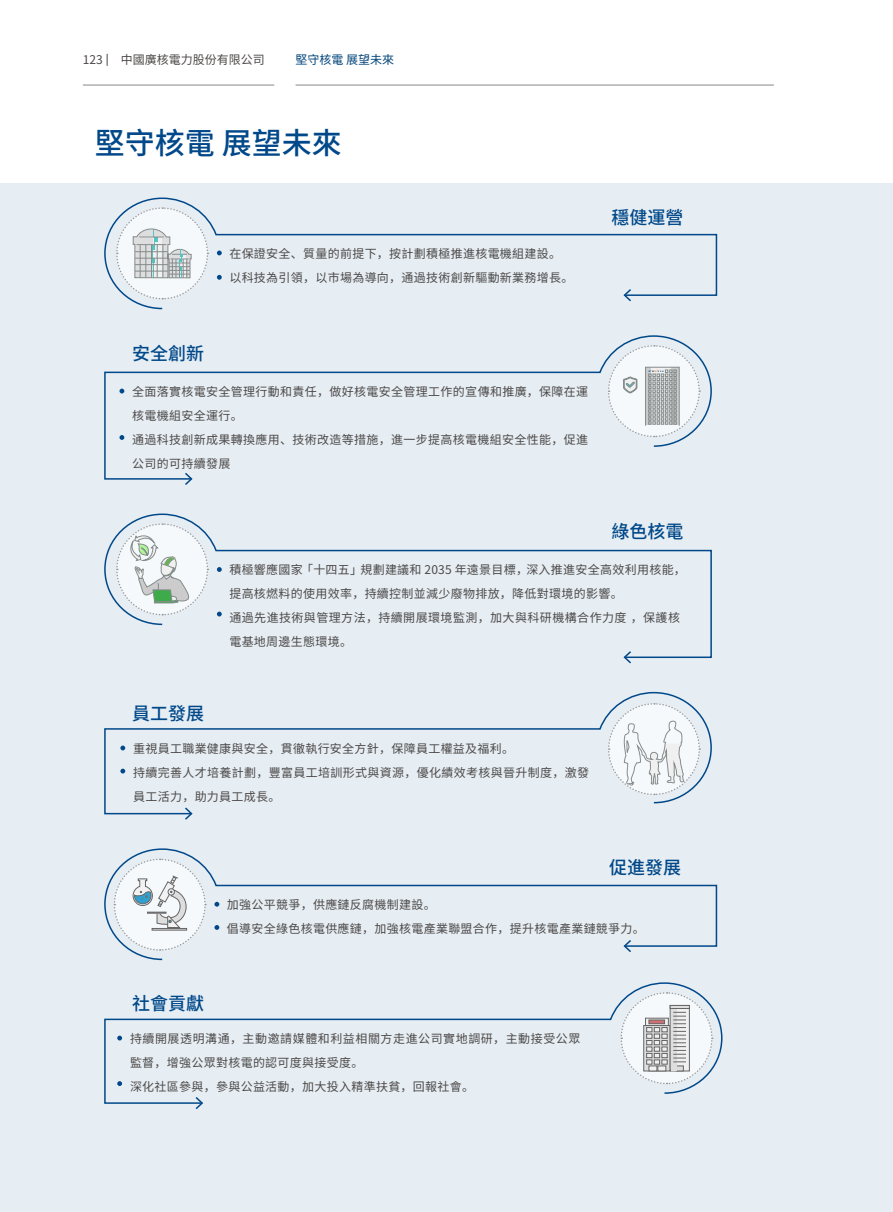
<style>
.page{position:relative;width:893px;height:1212px;background:#fff}
.page>*{position:absolute;margin:0;border:0;box-sizing:border-box;transform-origin:0 0}
.t1{font:500 30px "Source Han Sans CN";color:#004889}
.t2{font:500 18px "Source Han Sans CN";color:#004889}
.t3{font:12px/24px "Source Han Sans CN";letter-spacing:.025em;color:#4c4948}
.t4{font:12px "Source Han Sans CN";color:#4c4948}
.t5{font:12px "Source Han Sans CN";color:#03457a}
</style>
<div class="page">
<hr style="left:83px;top:85px;width:191px;height:1px;background:#898989">
<hr style="left:296px;top:85px;width:478px;height:1px;background:#898989">
<svg style="left:107px;top:54px;width:1px;height:12px"></svg>
<div style="left:0;top:183px;width:893px;height:1029px;background:#e6edf3"></div>
<div style="left:103px;top:197px;width:615px;height:113px;background:#e6edf3"></div>
<svg style="left:622px;top:287px;width:11px;height:16px"></svg>
<svg style="left:115px;top:207px;width:94px;height:93px"></svg>
<svg style="left:217px;top:250px;width:5px;height:5px"></svg>
<svg style="left:217px;top:275px;width:5px;height:5px"></svg>
<div style="left:103px;top:513px;width:610px;height:146px;background:#e6edf3"></div>
<svg style="left:622px;top:649px;width:11px;height:16px"></svg>
<svg style="left:115px;top:523px;width:94px;height:93px"></svg>
<svg style="left:217px;top:567px;width:5px;height:5px"></svg>
<svg style="left:217px;top:612px;width:5px;height:4px"></svg>
<div style="left:103px;top:691px;width:610px;height:124px;background:#e6edf3"></div>
<svg style="left:183px;top:806px;width:11px;height:15px"></svg>
<svg style="left:607px;top:702px;width:94px;height:94px"></svg>
<svg style="left:120px;top:745px;width:5px;height:5px"></svg>
<svg style="left:120px;top:769px;width:5px;height:4px"></svg>
<div style="left:103px;top:981px;width:620px;height:123px;background:#e6edf3"></div>
<svg style="left:194px;top:1095px;width:10px;height:16px"></svg>
<svg style="left:620px;top:991px;width:93px;height:94px"></svg>
<svg style="left:117px;top:1035px;width:5px;height:5px"></svg>
<svg style="left:117px;top:1081px;width:5px;height:5px"></svg>
<div style="left:103px;top:848px;width:615px;height:113px;background:#e6edf3"></div>
<svg style="left:622px;top:938px;width:11px;height:16px"></svg>
<svg style="left:214px;top:902px;width:5px;height:5px"></svg>
<svg style="left:214px;top:925px;width:5px;height:5px"></svg>
<svg style="left:113px;top:858px;width:94px;height:93px"></svg>
<div style="left:103px;top:335px;width:610px;height:145px;background:#e6edf3"></div>
<svg style="left:183px;top:471px;width:11px;height:16px"></svg>
<svg style="left:119px;top:389px;width:5px;height:4px"></svg>
<svg style="left:119px;top:435px;width:5px;height:5px"></svg>
<svg style="left:607px;top:344px;width:94px;height:94px"></svg>
<p class="t3" style="left:83px;top:48px;width:21px">123</p>
<p class="t4" style="left:121px;top:53px;width:145px">中國廣核電力股份有限公司</p>
<p class="t5" style="left:296px;top:53px;width:100px">堅守核電 展望未來</p>
<h1 class="t1" style="left:95px;top:126px;width:248px">堅守核電 展望未來</h1>
<p class="t3" style="left:229px;top:242px;width:346px">在保證安全、質量的前提下，按計劃積極推進核電機組建設。以科技為引領，以市場為導向，通過技術創新驅動新業務增長。</p>
<h2 class="t2" style="left:611px;top:207px;width:73px">穩健運營</h2>
<h2 class="t2" style="left:132px;top:343px;width:73px">安全創新</h2>
<p class="t3" style="left:132px;top:380px;width:458px">全面落實核電安全管理行動和責任，做好核電安全管理工作的宣傳和推廣，保障在運核電機組安全運行。<br>通過科技創新成果轉換應用、技術改造等措施，進一步提高核電機組安全性能，促進公司的可持續發展</p>
<h2 class="t2" style="left:611px;top:521px;width:73px">綠色核電</h2>
<p class="t3" style="left:229px;top:558px;width:458px">積極響應國家「十四五」規劃建議和 2035 年遠景目標，深入推進安全高效利用核能，提高核燃料的使用效率，持續控制並減少廢物排放，降低對環境的影響。<br>通過先進技術與管理方法，持續開展環境監測，加大與科研機構合作力度 ，保護核電基地周邊生態環境。</p>
<h2 class="t2" style="left:132px;top:703px;width:73px">員工發展</h2>
<p class="t3" style="left:133px;top:736px;width:457px">重視員工職業健康與安全，貫徹執行安全方針，保障員工權益及福利。<br>持續完善人才培養計劃，豐富員工培訓形式與資源，優化績效考核與晉升制度，激發員工活力，助力員工成長。</p>
<h2 class="t2" style="left:609px;top:858px;width:73px">促進發展</h2>
<p class="t3" style="left:227px;top:893px;width:419px">加強公平競爭，供應鏈反腐機制建設。<br>倡導安全綠色核電供應鏈，加強核電產業聯盟合作，提升核電產業鏈競爭力。</p>
<h2 class="t2" style="left:132px;top:993px;width:73px">社會貢獻</h2>
<p class="t3" style="left:130px;top:1027px;width:452px">持續開展透明溝通，主動邀請媒體和利益相關方走進公司實地調研，主動接受公眾監督，增強公眾對核電的認可度與接受度。<br>深化社區參與，參與公益活動，加大投入精準扶貧，回報社會。</p>
</div>
